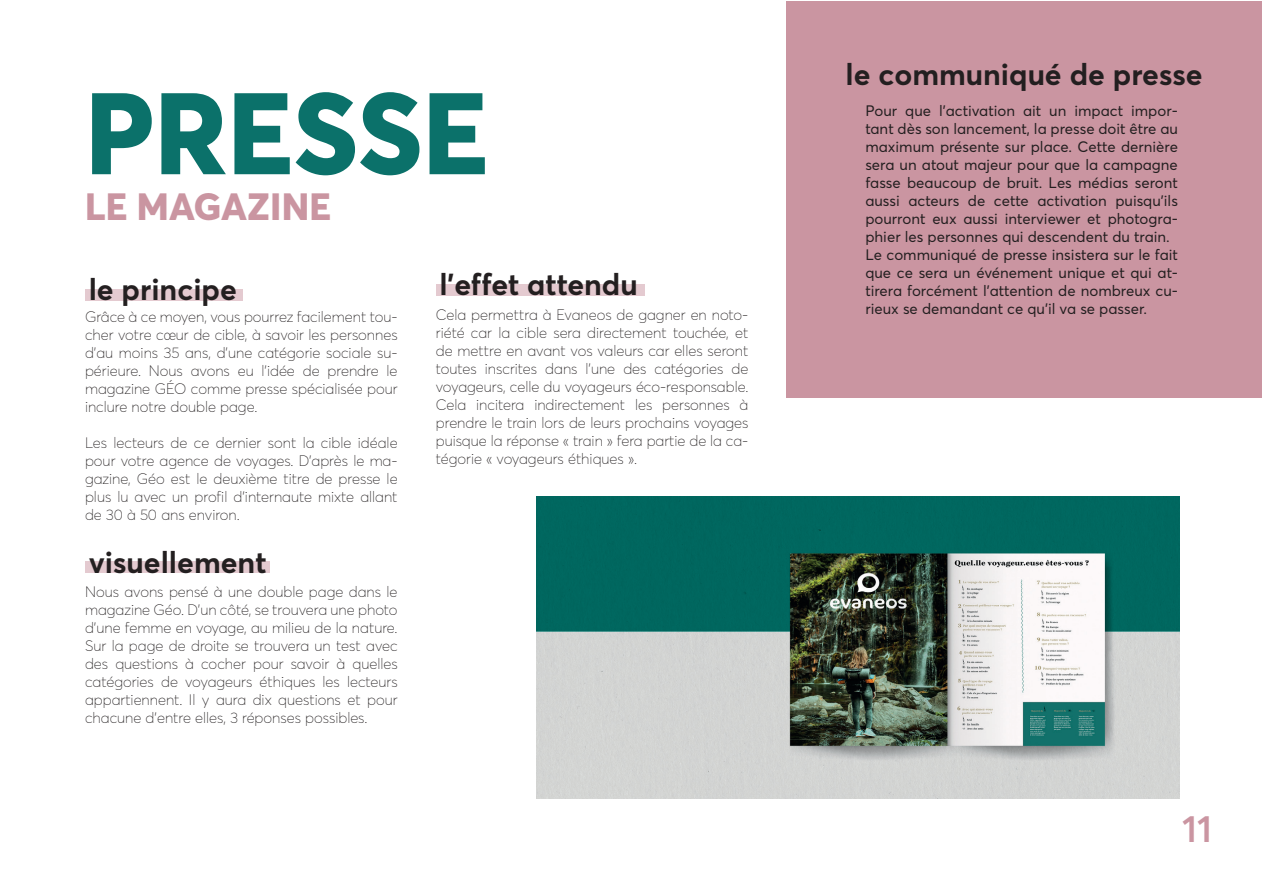
<style>
.page{position:relative;width:1263px;height:893px;background:#fff}
.page>*{position:absolute;margin:0;border:0;box-sizing:border-box;transform-origin:0 0}
.t1{font:800 114px "Averta";color:#0b716a}
.t2{font:800 37.5px "Averta";letter-spacing:.005em;color:#ca95a1}
.t3{font:600 37.5px "Averta";color:#ca95a1}
.t4{font:700 30px "Averta";color:#231f20}
.t5{font:100 15px/18px "Averta";color:#231f20;text-align:justify}
.t6{font:15px/18px "Averta";color:#231f20}
</style>
<div class="page">
<div style="left:787px;top:1px;width:475px;height:397px;background:#ca95a1"></div>
<img style="left:536px;top:497px;width:643px;height:302px">
<div style="left:85px;top:289px;width:157px;height:11px;background:#e4cad0"></div>
<div style="left:85px;top:561px;width:185px;height:11px;background:#e4cad0"></div>
<div style="left:436px;top:284px;width:208px;height:11px;background:#e4cad0"></div>
<h1 class="t1" style="left:85px;top:61px;width:405px">PRESSE</h1>
<h2 class="t2" style="left:85px;top:183px;width:248px">LE MAGAZINE</h2>
<h3 class="t4" style="left:89px;top:271px;width:150px">le principe</h3>
<p class="t5" style="left:85px;top:307px;width:314px">Grâce à ce moyen, vous pourrez facilement tou&shy;cher votre cœur de cible, à savoir les personnes d’au moins 35 ans, d’une catégorie sociale su&shy;périeure. Nous avons eu l’idée de prendre le magazine GÉO comme presse spécialisée pour inclure notre double page.</p>
<p class="t5" style="left:85px;top:433px;width:314px">Les lecteurs de ce dernier sont la cible idéale pour votre agence de voyages. D’après le ma&shy;gazine, Géo est le deuxième titre de presse le plus lu avec un profil d’internaute mixte allant de 30 à 50 ans environ.</p>
<h3 class="t4" style="left:89px;top:543px;width:179px">visuellement</h3>
<p class="t5" style="left:85px;top:583px;width:314px">Nous avons pensé à une double page dans le magazine Géo. D’un côté, se trouvera une photo d’une femme en voyage, au milieu de la nature.<br>Sur la page de droite se trouvera un test avec des questions à cocher pour savoir à quelles catégories de voyageurs éthiques les lecteurs appartiennent. Il y aura dix questions et pour chacune d’entre elles, 3 réponses possibles.</p>
<h3 class="t4" style="left:439px;top:266px;width:200px">l’effet attendu</h3>
<p class="t5" style="left:436px;top:306px;width:314px">Cela permettra à Evaneos de gagner en noto&shy;riété car la cible sera directement touchée, et de mettre en avant vos valeurs car elles seront toutes inscrites dans l’une des catégories de voyageurs, celle du voyageurs éco-responsable.<br>Cela incitera indirectement les personnes à prendre le train lors de leurs prochains voyages puisque la réponse « train » fera partie de la ca&shy;tégorie « voyageurs éthiques ».</p>
<h3 class="t4" style="left:845px;top:55px;width:358px">le communiqué de presse</h3>
<p class="t6" style="left:865px;top:102px;width:314px">Pour que l’activation ait un impact impor&shy;tant dès son lancement, la presse doit être au maximum présente sur place. Cette dernière sera un atout majeur pour que la campagne fasse beaucoup de bruit. Les médias seront aussi acteurs de cette activation puisqu’ils pourront eux aussi interviewer et photogra&shy;phier les personnes qui descendent du train.<br>Le communiqué de presse insistera sur le fait que ce sera un événement unique et qui at&shy;tirera forcément l’attention de nombreux cu&shy;rieux se demandant ce qu’il va se passer.</p>
<h2 class="t3" style="left:1182px;top:805px;width:31px">11</h2>
</div>
